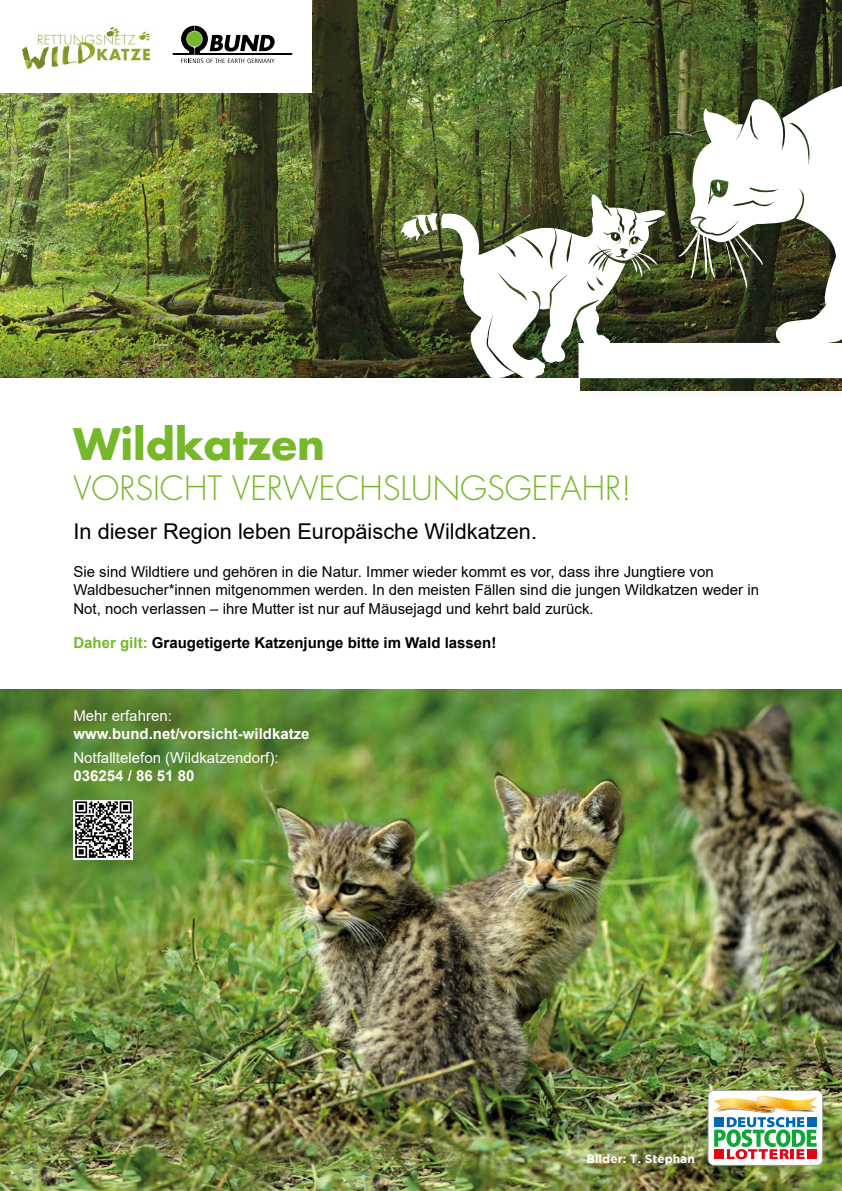
<style>
.page{position:relative;width:842px;height:1191px;background:#fff}
.page>*{position:absolute;margin:0;border:0;box-sizing:border-box;transform-origin:0 0}
.t1{font:700 42.2px "Futura Std";color:#76b82a}
.t2{font:300 32.6px "Futura Std";color:#76b82a}
.t3{font:21.8px "Arial";color:#000}
.t4{font:15px/18.3px "Arial";color:#000}
.t5{font:700 15px "Arial";color:#000}
.t6{font:15px "Arial";color:#fff}
.t7{font:700 15px "Arial";color:#fff}
.t8{font:700 12px "Gotham";color:#fff}
.s1{color:#76b82a}
</style>
<div class="page">
<img style="left:0;top:689px;width:842px;height:502px">
<img style="left:0;top:0;width:842px;height:378px">
<div style="left:385px;top:65px;width:457px;height:425px;background:#002f08;opacity:.35"></div>
<img style="left:400px;top:68px;width:442px;height:340px">
<div style="left:0;top:408px;width:842px;height:281px;background:#fff"></div>
<div style="left:0;top:378px;width:579px;height:31px;background:#fff"></div>
<svg style="left:708px;top:1090px;width:115px;height:75px"></svg>
<div style="left:0;top:0;width:312px;height:93px;background:#fff"></div>
<svg style="left:173px;top:26px;width:119px;height:37px"></svg>
<img style="left:21px;top:26px;width:130px;height:44px">
<svg style="left:73px;top:799px;width:60px;height:60px"></svg>
<svg style="left:75px;top:801px;width:57px;height:56px"></svg>
<h1 class="t1" style="left:73px;top:416px;width:253px">Wildkatzen</h1>
<h2 class="t2" style="left:73px;top:468px;width:559px">VORSICHT VERWECHSLUNGSGEFAHR!</h2>
<h3 class="t3" style="left:73px;top:516px;width:465px">In dieser Region leben Europäische Wildkatzen.</h3>
<p class="t4" style="left:73px;top:562px;width:687px">Sie sind Wildtiere und gehören in die Natur. Immer wieder kommt es vor, dass ihre Jungtiere von<br>Waldbesucher*innen mitgenommen werden. In den meisten Fällen sind die jungen Wildkatzen weder in<br>Not, noch verlassen – ihre Mutter ist nur auf Mäusejagd und kehrt bald zurück.</p>
<p class="t5" style="left:73px;top:632px;width:424px"><span class="s1">Daher gilt:</span> Graugetigerte Katzenjunge bitte im Wald lassen!</p>
<p class="t6" style="left:73px;top:705px;width:100px">Mehr erfahren:</p>
<p class="t7" style="left:73px;top:723px;width:238px">www.bund.net/vorsicht-wildkatze</p>
<p class="t6" style="left:73px;top:747px;width:207px">Notfalltelefon (Wildkatzendorf):</p>
<p class="t7" style="left:73px;top:765px;width:122px">036254 / 86 51 80</p>
<p class="t8" style="left:586px;top:1151px;width:110px">Bilder: T. Stephan</p>
</div>
